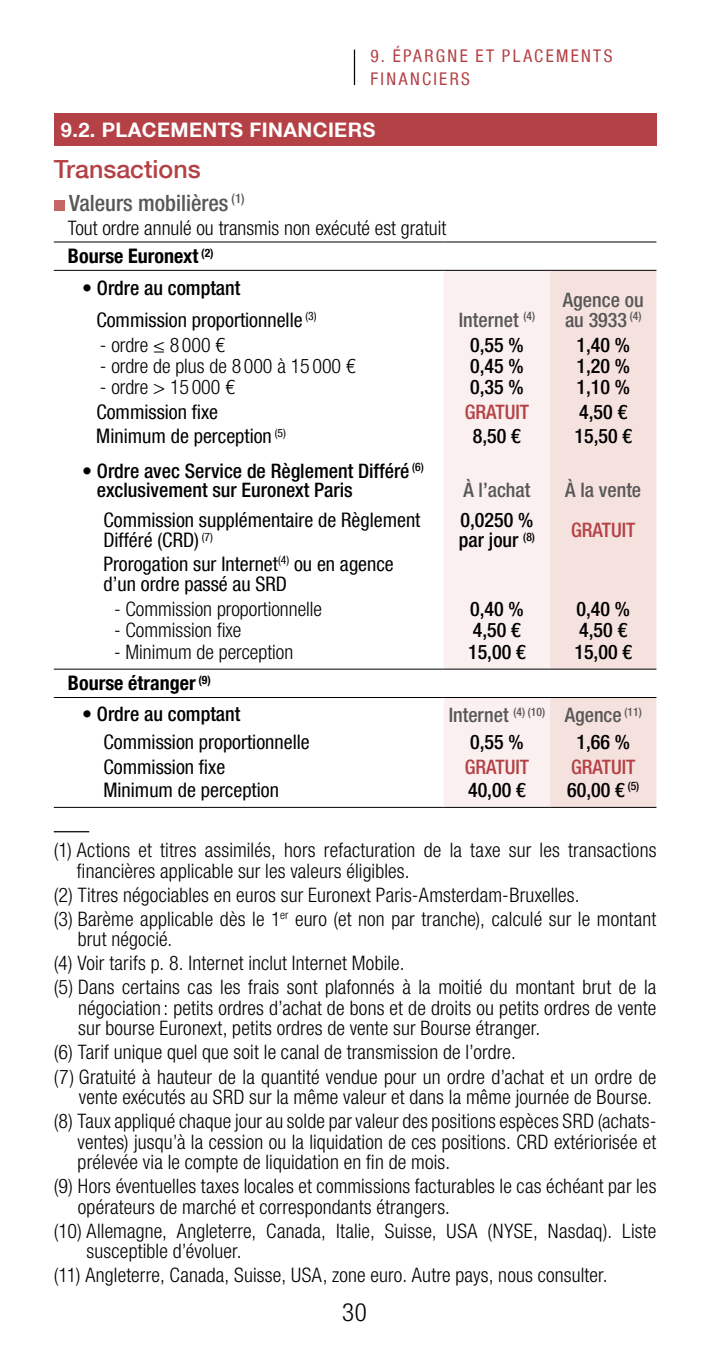
<style>
.page{position:relative;width:709px;height:1347px;background:#fff}
.page>*{position:absolute;margin:0;border:0;box-sizing:border-box;transform-origin:0 0}
.t1{font:500 25px "Helvetica Neue LT Com";color:#b44145}
.t2{font:300 condensed 25px "Helvetica Neue LT Com";color:#000}
.t3{font:500 condensed 22.5px "Helvetica Neue LT Com";color:#575756}
.t4{font:300 condensed 20px/20.5px "Helvetica Neue LT Com";letter-spacing:.005em;color:#000}
.t5{font:condensed 20px/20px "Helvetica Neue LT Com";color:#000}
.t6{font:500 condensed 20px/18.8px "Helvetica Neue LT Com";color:#000}
.t7{font:500 condensed 20px/20px "Helvetica Neue LT Com";color:#575756}
.t8{font:500 condensed 20px "Helvetica Neue LT Com";color:#b44145}
.t9{font:700 20px "Helvetica Neue LT Com";letter-spacing:.02em;color:#fff}
.t10{font:700 condensed 20px "Helvetica Neue LT Com";color:#000}
.t11{font:condensed 17.5px/22.5px "Helvetica Neue LT Com";letter-spacing:.135em;color:#b44145}
.s1{font-weight:700}
</style>
<div class="page">
<hr style="left:354px;top:50px;width:1px;height:35px;background:#000">
<div style="left:54px;top:113px;width:602px;height:33px;background:#b44145"></div>
<div style="left:444px;top:271px;width:106px;height:536px;background:#faf0ef"></div>
<div style="left:550px;top:271px;width:106px;height:536px;background:#f5e2df"></div>
<hr style="left:54px;top:807px;width:390px;height:1px;background:#000">
<hr style="left:444px;top:807px;width:106px;height:1px;background:#000">
<hr style="left:550px;top:807px;width:106px;height:1px;background:#000">
<hr style="left:54px;top:241px;width:390px;height:1px;background:#000">
<hr style="left:444px;top:241px;width:106px;height:1px;background:#000">
<hr style="left:550px;top:241px;width:106px;height:1px;background:#000">
<hr style="left:54px;top:270px;width:390px;height:1px;background:#000">
<hr style="left:444px;top:270px;width:106px;height:1px;background:#000">
<hr style="left:550px;top:270px;width:106px;height:1px;background:#000">
<hr style="left:54px;top:668px;width:390px;height:1px;background:#000">
<hr style="left:444px;top:668px;width:106px;height:1px;background:#000">
<hr style="left:550px;top:668px;width:106px;height:1px;background:#000">
<hr style="left:54px;top:697px;width:390px;height:1px;background:#000">
<hr style="left:444px;top:697px;width:106px;height:1px;background:#000">
<hr style="left:550px;top:697px;width:106px;height:1px;background:#000">
<div style="left:54px;top:200px;width:10px;height:11px;background:#c46663"></div>
<hr style="left:54px;top:831px;width:35px;height:1px;background:#000">
<p class="t11" style="left:370px;top:45px;width:243px">9. ÉPARGNE ET PLACEMENTS<br>FINANCIERS</p>
<p class="t9" style="left:61px;top:117px;width:316px">9.2. PLACEMENTS FINANCIERS</p>
<p class="t1" style="left:54px;top:154px;width:148px">Transactions</p>
<p class="t3" style="left:69px;top:189px;width:177px">Valeurs mobilières <sup>(1)</sup></p>
<p class="t4" style="left:68px;top:213px;width:380px;line-height:28.5px">Tout ordre annulé ou transmis non exécuté est gratuit<br><span class="s1">Bourse Euronext</span> <sup>(2)</sup></p>
<p class="t6" style="left:82px;top:278px;width:160px">• Ordre au comptant</p>
<p class="t7" style="left:563px;top:290px;width:82px">Agence ou au 3933 <sup>(4)</sup></p>
<p class="t5" style="left:96px;top:310px;width:222px">Commission proportionnelle <sup>(3)</sup></p>
<p class="t4" style="left:100px;top:334px;width:127px">- ordre ≤ 8 000 €</p>
<p class="t6" style="left:470px;top:335px;width:55px">0,55 %</p>
<p class="t6" style="left:576px;top:335px;width:55px">1,40 %</p>
<p class="t4" style="left:100px;top:356px;width:257px">- ordre de plus de 8 000 à 15 000 €</p>
<p class="t6" style="left:470px;top:356px;width:55px">0,45 %</p>
<p class="t6" style="left:576px;top:356px;width:55px">1,20 %</p>
<p class="t4" style="left:100px;top:377px;width:136px">- ordre &gt; 15 000 €</p>
<p class="t6" style="left:470px;top:377px;width:55px">0,35 %</p>
<p class="t6" style="left:576px;top:377px;width:55px">1,10 %</p>
<p class="t5" style="left:96px;top:401px;width:123px">Commission fixe</p>
<p class="t8" style="left:464px;top:399px;width:66px">GRATUIT</p>
<p class="t6" style="left:579px;top:402px;width:49px">4,50 €</p>
<p class="t5" style="left:96px;top:426px;width:191px">Minimum de perception <sup>(5)</sup></p>
<p class="t6" style="left:473px;top:427px;width:49px">8,50 €</p>
<p class="t6" style="left:574px;top:427px;width:59px">15,50 €</p>
<p class="t6" style="left:97px;top:461px;width:328px;text-indent:-15px">• Ordre avec Service de Règlement Différé <sup>(6) </sup>exclusivement sur Euronext Paris</p>
<p class="t7" style="left:459px;top:310px;width:78px">Internet <sup>(4)</sup></p>
<p class="t7" style="left:463px;top:479px;width:68px">À l’achat</p>
<p class="t7" style="left:565px;top:479px;width:77px">À la vente</p>
<p class="t5" style="left:103px;top:510px;width:318px">Commission supplémentaire de Règlement<br>Différé (CRD) <sup>(7)</sup></p>
<p class="t6" style="left:459px;top:510px;width:78px;line-height:20px">0,0250 % par jour <sup>(8)</sup></p>
<p class="t8" style="left:571px;top:518px;width:66px">GRATUIT</p>
<p class="t5" style="left:103px;top:554px;width:292px">Prorogation sur Internet<sup>(4)</sup> ou en agence d’un ordre passé au SRD</p>
<p class="t4" style="left:114px;top:598px;width:210px">- Commission proportionnelle</p>
<p class="t6" style="left:470px;top:599px;width:55px">0,40 %</p>
<p class="t6" style="left:576px;top:599px;width:55px">0,40 %</p>
<p class="t4" style="left:114px;top:620px;width:129px">- Commission fixe</p>
<p class="t6" style="left:473px;top:620px;width:49px">4,50 €</p>
<p class="t6" style="left:579px;top:620px;width:49px">4,50 €</p>
<p class="t4" style="left:114px;top:641px;width:181px">- Minimum de perception</p>
<p class="t6" style="left:468px;top:642px;width:59px">15,00 €</p>
<p class="t6" style="left:574px;top:642px;width:59px">15,00 €</p>
<p class="t10" style="left:68px;top:671px;width:145px">Bourse étranger <sup>(9)</sup></p>
<p class="t6" style="left:82px;top:704px;width:160px">• Ordre au comptant</p>
<p class="t7" style="left:449px;top:705px;width:194px">Internet <sup>(4)</sup> <sup>(10)</sup> Agence <sup>(11)</sup></p>
<p class="t5" style="left:103px;top:731px;width:208px">Commission proportionnelle</p>
<p class="t6" style="left:470px;top:732px;width:55px">0,55 %</p>
<p class="t6" style="left:576px;top:732px;width:55px">1,66 %</p>
<p class="t5" style="left:103px;top:756px;width:123px">Commission fixe</p>
<p class="t8" style="left:464px;top:754px;width:66px">GRATUIT</p>
<p class="t8" style="left:571px;top:754px;width:66px">GRATUIT</p>
<p class="t5" style="left:103px;top:779px;width:177px">Minimum de perception</p>
<p class="t6" style="left:468px;top:780px;width:59px">40,00 €</p>
<p class="t6" style="left:567px;top:780px;width:74px">60,00 € <sup>(5)</sup></p>
<p class="t4" style="left:77px;top:839px;width:581px;text-indent:-23px">(1) Actions et titres assimilés, hors refacturation de la taxe sur les transactions financières applicable sur les valeurs éligibles.</p>
<p class="t4" style="left:54px;top:882px;width:604px;line-height:24px">(2) Titres négociables en euros sur Euronext Paris-Amsterdam-Bruxelles.<br>(3) Barème applicable dès le 1<sup>er</sup> euro (et non par tranche), calculé sur le montant</p>
<p class="t4" style="left:54px;top:927px;width:604px;line-height:24px;text-indent:24px">brut négocié.<br>(4) Voir tarifs p. 8. Internet inclut Internet Mobile.<br>(5) Dans certains cas les frais sont plafonnés à la moitié du montant brut de la</p>
<p class="t4" style="left:78px;top:997px;width:580px">négociation : petits ordres d’achat de bons et de droits ou petits ordres de vente sur bourse Euronext, petits ordres de vente sur Bourse étranger.</p>
<p class="t4" style="left:54px;top:1040px;width:604px;line-height:24px">(6) Tarif unique quel que soit le canal de transmission de l’ordre.<br>(7) Gratuité à hauteur de la quantité vendue pour un ordre d’achat et un ordre de</p>
<p class="t4" style="left:54px;top:1084px;width:604px;line-height:24px;text-align:right">vente exécutés au SRD sur la même valeur et dans la même journée de Bourse.<br>(8) Taux appliqué chaque jour au solde par valeur des positions espèces SRD (achats-</p>
<p class="t4" style="left:78px;top:1131px;width:580px">ventes) jusqu’à la cession ou la liquidation de ces positions. CRD extériorisée et prélevée via le compte de liquidation en fin de mois.</p>
<p class="t4" style="left:78px;top:1175px;width:580px;text-indent:-24px">(9) Hors éventuelles taxes locales et commissions facturables le cas échéant par les opérateurs de marché et correspondants étrangers.</p>
<p class="t4" style="left:87px;top:1220px;width:571px;text-indent:-33px">(10) Allemagne, Angleterre, Canada, Italie, Suisse, USA (NYSE, Nasdaq). Liste susceptible d’évoluer.</p>
<p class="t4" style="left:54px;top:1264px;width:555px">(11) Angleterre, Canada, Suisse, USA, zone euro. Autre pays, nous consulter.</p>
<p class="t2" style="left:342px;top:1298px;width:26px">30</p>
</div>
